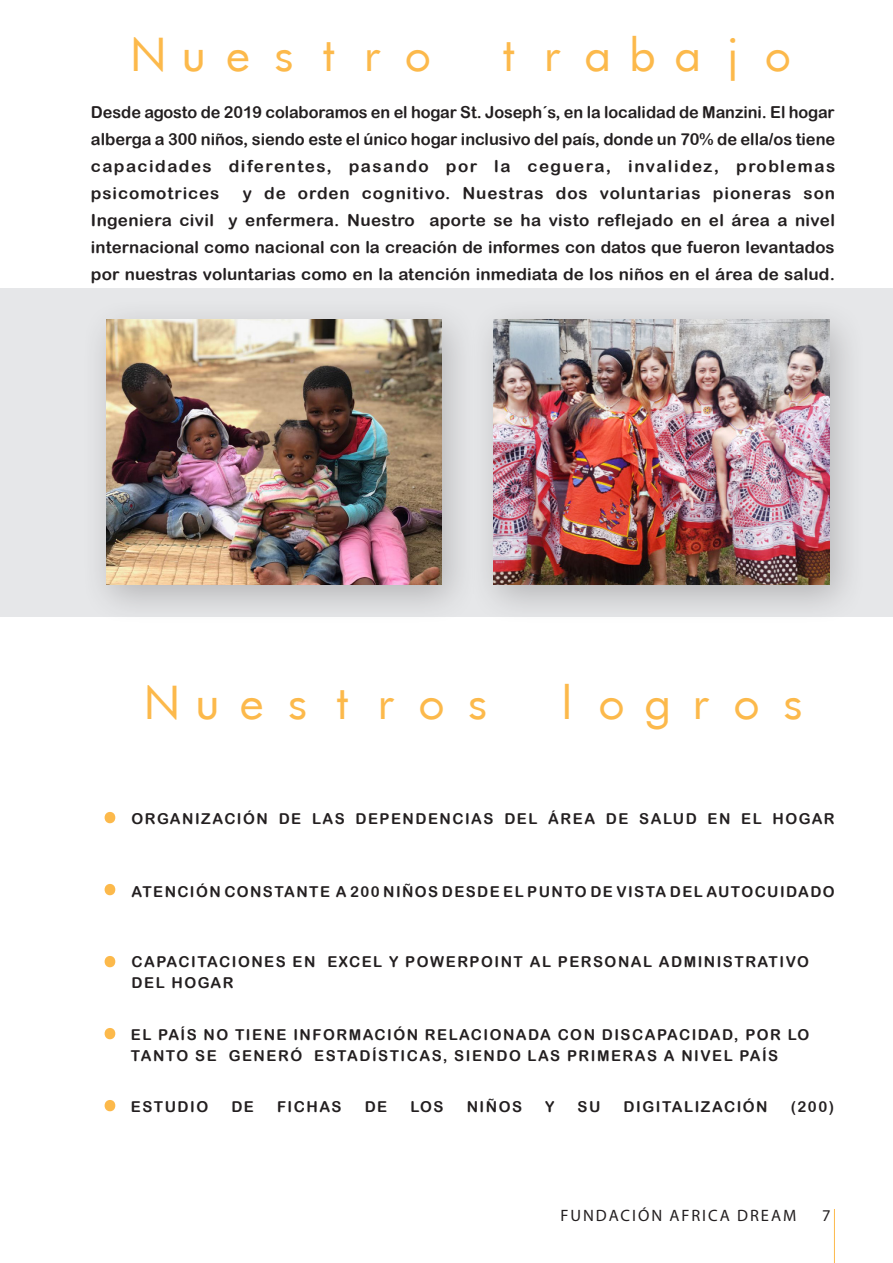
<style>
.page{position:relative;width:893px;height:1263px;background:#fff}
.page>*{position:absolute;margin:0;border:0;box-sizing:border-box;transform-origin:0 0}
.Featured_Element_7{font:90px "Myriad Pro";color:#fcb94b}
.Featured_Element_7-2{font:45px "Futurist Fixed Width";color:#fcb94b}
.TEXT_10pt__Black{font:16.5px/27px "Arial Rounded MT Bold";letter-spacing:.005em;color:#231f20}
.TEXT_10pt__Black-2{font:16.5px "Arial Rounded MT Bold";letter-spacing:.085em;color:#231f20}
.t1{font:16.5px "Myriad Pro";letter-spacing:.12em;color:#231f20}
.TEXT_10pt__Black-3{font:16.5px "Arial Rounded MT Bold";letter-spacing:.055em;color:#231f20}
.Title_Text_19pt__Bla{font:15px/21px "Arial Rounded MT Bold";letter-spacing:.1em;color:#231f20}
</style>
<div class="page">
<div style="left:0;top:288px;width:893px;height:329px;background:#e6e7e9"></div>
<div style="left:79px;top:297px;width:401px;height:330px;background:#231f20;opacity:.25"></div>
<img style="left:106px;top:319px;width:336px;height:266px">
<div style="left:467px;top:297px;width:401px;height:330px;background:#231f20;opacity:.25"></div>
<img style="left:494px;top:319px;width:335px;height:266px">
<hr style="left:834px;top:1209px;width:1px;height:54px;background:#fcb94b">
<p class="Featured_Element_7-2" style="left:126px;top:26px;width:676px">Nuestro trabajo</p>
<p class="TEXT_10pt__Black" style="left:91px;top:98px;width:746px">Desde agosto de 2019 colaboramos en el hogar St. Joseph´s, en la localidad de Manzini. El hogar alberga a 300 niños, siendo este el único hogar inclusivo del país, donde un 70% de ella/os tiene</p>
<p class="TEXT_10pt__Black-2" style="left:91px;top:156px;width:746px">capacidades diferentes, pasando por la ceguera, invalidez, problemas</p>
<p class="TEXT_10pt__Black-3" style="left:91px;top:183px;width:130px">psicomotrices</p>
<p class="TEXT_10pt__Black" style="left:91px;top:179px;width:746px;text-align:right">y de orden cognitivo. Nuestras dos voluntarias pioneras son<br>Ingeniera civil y enfermera. Nuestro aporte se ha visto reflejado en el área a nivel</p>
<p class="TEXT_10pt__Black" style="left:91px;top:233px;width:745px">internacional como nacional con la creación de informes con datos que fueron levantados por nuestras voluntarias como en la atención inmediata de los niños en el área de salud.</p>
<p class="Featured_Element_7-2" style="left:139px;top:674px;width:676px">Nuestros logros</p>
<p class="Featured_Element_7" style="left:100px;top:736px;width:20px">.</p>
<p class="Title_Text_19pt__Bla" style="left:132px;top:808px;width:705px">ORGANIZACIÓN DE LAS DEPENDENCIAS DEL ÁREA DE SALUD EN EL HOGAR</p>
<p class="Featured_Element_7" style="left:100px;top:808px;width:20px">.</p>
<p class="Title_Text_19pt__Bla" style="left:132px;top:881px;width:705px">ATENCIÓN CONSTANTE A 200 NIÑOS DESDE EL PUNTO DE VISTA DEL AUTOCUIDADO</p>
<p class="Featured_Element_7" style="left:100px;top:880px;width:20px">.</p>
<p class="Featured_Element_7" style="left:100px;top:952px;width:20px">.</p>
<p class="Featured_Element_7" style="left:100px;top:1024px;width:20px">.</p>
<p class="Title_Text_19pt__Bla" style="left:132px;top:951px;width:679px">CAPACITACIONES EN EXCEL Y POWERPOINT AL PERSONAL ADMINISTRATIVO<br>DEL HOGAR</p>
<p class="Title_Text_19pt__Bla" style="left:131px;top:1024px;width:680px">EL PAÍS NO TIENE INFORMACIÓN RELACIONADA CON DISCAPACIDAD, POR LO<br>TANTO SE GENERÓ ESTADÍSTICAS, SIENDO LAS PRIMERAS A NIVEL PAÍS</p>
<p class="Title_Text_19pt__Bla" style="left:131px;top:1096px;width:79px">ESTUDIO</p>
<p class="Title_Text_19pt__Bla" style="left:231px;top:1096px;width:24px">DE</p>
<p class="Title_Text_19pt__Bla" style="left:277px;top:1096px;width:66px">FICHAS</p>
<p class="Title_Text_19pt__Bla" style="left:365px;top:1096px;width:24px">DE</p>
<p class="Title_Text_19pt__Bla" style="left:410px;top:1096px;width:35px">LOS</p>
<p class="Title_Text_19pt__Bla" style="left:467px;top:1096px;width:57px">NIÑOS</p>
<p class="Title_Text_19pt__Bla" style="left:545px;top:1096px;width:11px">Y</p>
<p class="Title_Text_19pt__Bla" style="left:578px;top:1096px;width:24px">SU</p>
<p class="Title_Text_19pt__Bla" style="left:624px;top:1096px;width:146px">DIGITALIZACIÓN</p>
<p class="Title_Text_19pt__Bla" style="left:791px;top:1096px;width:45px">(200)</p>
<p class="t1" style="left:560px;top:1206px;width:237px">FUNDACIÓN AFRICA DREAM</p>
<p class="t1" style="left:822px;top:1206px;width:10px">7</p>
</div>
